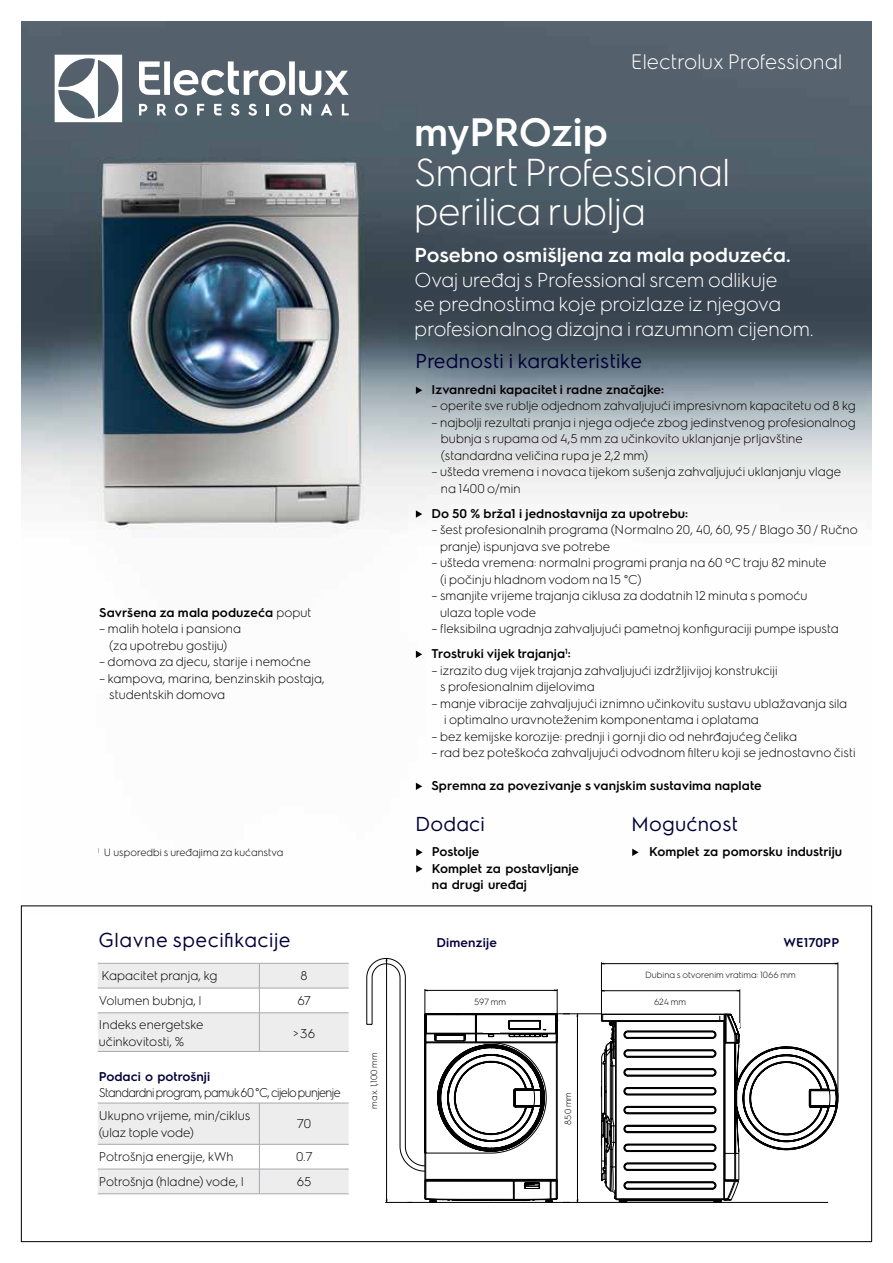
<style>
.page{position:relative;width:893px;height:1263px;background:#fff}
.page>*{position:absolute;margin:0;border:0;box-sizing:border-box;transform-origin:0 0}
.t1{font:600 39.75px "Electrolux Sans";letter-spacing:-.015em;color:#fff}
.t2{font:300 39px/39.8px "Electrolux Sans";letter-spacing:-.01em;color:#fff}
.t3{font:300 21px "Electrolux Sans";letter-spacing:.005em;color:#fff}
.t4{font:300 20.25px/24.8px "Electrolux Sans";color:#fff}
.t5{font:20.25px "Electrolux Sans";letter-spacing:.005em;color:#000038}
.t6{font:600 20.25px "Electrolux Sans";color:#fff}
.t7{font:300 12.75px/16.5px "Electrolux Sans";letter-spacing:.005em;color:#000}
.t8{font:600 12.75px/16.5px "Electrolux Sans";letter-spacing:.005em;color:#000}
.t9{font:300 12.75px/23px "Electrolux Sans";letter-spacing:-.045em;color:#000;scale:.95 1}
.t10{font:600 12.75px "Electrolux Sans";color:#000038}
.t11{font:300 10.5px "Electrolux Sans";letter-spacing:.005em;color:#000}
.t12{font:300 9px "Electrolux Sans";letter-spacing:.005em;color:#000}
.s1{font-weight:300}
.s2{font-weight:600}
</style>
<div class="page">
<img style="left:21px;top:21px;width:851px;height:885px">
<svg style="left:98px;top:964px;width:251px;height:229px;fill:#ededee"></svg>
<hr style="left:98px;top:963px;width:161px;height:1px;background:#a7a9ac">
<hr style="left:259px;top:963px;width:90px;height:1px;background:#a7a9ac">
<hr style="left:98px;top:988px;width:161px;height:1px;background:#a7a9ac">
<hr style="left:259px;top:988px;width:90px;height:1px;background:#a7a9ac">
<svg style="left:259px;top:963px;width:1px;height:49px"></svg>
<hr style="left:98px;top:1012px;width:161px;height:1px;background:#a7a9ac">
<hr style="left:259px;top:1012px;width:90px;height:1px;background:#a7a9ac">
<hr style="left:259px;top:1013px;width:1px;height:38px;background:#a7a9ac">
<hr style="left:98px;top:1051px;width:161px;height:1px;background:#a7a9ac">
<hr style="left:259px;top:1051px;width:90px;height:1px;background:#a7a9ac">
<hr style="left:98px;top:1103px;width:161px;height:1px;background:#a7a9ac">
<hr style="left:259px;top:1103px;width:90px;height:1px;background:#a7a9ac">
<hr style="left:259px;top:1103px;width:1px;height:41px;background:#a7a9ac">
<hr style="left:98px;top:1144px;width:161px;height:1px;background:#a7a9ac">
<hr style="left:259px;top:1144px;width:90px;height:1px;background:#a7a9ac">
<hr style="left:98px;top:1169px;width:161px;height:1px;background:#a7a9ac">
<hr style="left:259px;top:1169px;width:90px;height:1px;background:#a7a9ac">
<svg style="left:259px;top:1144px;width:1px;height:49px"></svg>
<hr style="left:98px;top:1193px;width:161px;height:1px;background:#a7a9ac">
<hr style="left:259px;top:1193px;width:90px;height:1px;background:#a7a9ac">
<hr style="left:838px;top:962px;width:1px;height:135px;background:#000">
<svg style="left:570px;top:962px;width:258px;height:240px"></svg>
<hr style="left:604px;top:963px;width:231px;height:1px;background:#000">
<hr style="left:604px;top:990px;width:133px;height:1px;background:#000">
<hr style="left:577px;top:1016px;width:1px;height:184px;background:#000">
<hr style="left:608px;top:962px;width:1px;height:58px;background:#000">
<hr style="left:844px;top:962px;width:1px;height:135px;background:#000">
<hr style="left:746px;top:989px;width:1px;height:38px;background:#000">
<svg style="left:367px;top:958px;width:203px;height:244px"></svg>
<hr style="left:427px;top:990px;width:127px;height:1px;background:#000">
<hr style="left:386px;top:961px;width:1px;height:239px;background:#000">
<svg style="left:385px;top:1199px;width:27px;height:4px"></svg>
<svg style="left:416px;top:387px;width:6px;height:7px"></svg>
<svg style="left:416px;top:510px;width:6px;height:8px"></svg>
<svg style="left:416px;top:651px;width:6px;height:7px"></svg>
<svg style="left:416px;top:783px;width:6px;height:7px"></svg>
<svg style="left:416px;top:849px;width:7px;height:7px"></svg>
<svg style="left:632px;top:849px;width:7px;height:7px"></svg>
<svg style="left:416px;top:865px;width:7px;height:7px"></svg>
<div style="left:483px;top:1016px;width:16px;height:16px;background:#fff"></div>
<svg style="left:601px;top:1014px;width:237px;height:188px"></svg>
<svg style="left:55px;top:55px;width:67px;height:67px"></svg>
<svg style="left:139px;top:61px;width:210px;height:35px"></svg>
<svg style="left:342px;top:104px;width:7px;height:11px"></svg>
<svg style="left:279px;top:104px;width:12px;height:12px"></svg>
<svg style="left:267px;top:104px;width:2px;height:11px"></svg>
<svg style="left:248px;top:104px;width:9px;height:12px"></svg>
<svg style="left:231px;top:104px;width:8px;height:12px"></svg>
<svg style="left:214px;top:104px;width:8px;height:11px"></svg>
<svg style="left:197px;top:104px;width:7px;height:11px"></svg>
<svg style="left:175px;top:104px;width:12px;height:12px"></svg>
<svg style="left:157px;top:104px;width:9px;height:11px"></svg>
<svg style="left:139px;top:104px;width:8px;height:11px"></svg>
<svg style="left:321px;top:104px;width:11px;height:11px"></svg>
<svg style="left:301px;top:104px;width:10px;height:11px"></svg>
<p class="t8" style="left:99px;top:603px;width:214px">Savršena za mala poduzeća <span class="s1">poput</span></p>
<p class="t7" style="left:99px;top:620px;width:143px;text-align:center">– malih hotela i pansiona (za upotrebu gostiju)</p>
<p class="t7" style="left:99px;top:653px;width:213px">– domova za djecu, starije i nemoćne</p>
<p class="t7" style="left:109px;top:669px;width:217px;text-indent:-10px">– kampova, marina, benzinskih postaja, studentskih domova</p>
<p class="t11" style="left:98px;top:845px;width:187px"><sup>1</sup> U usporedbi s uređajima za kućanstva</p>
<h3 class="t5" style="left:99px;top:925px;width:194px">Glavne specifikacije</h3>
<p class="t7" style="left:101px;top:966px;width:117px">Kapacitet pranja, kg</p>
<p class="t7" style="left:300px;top:966px;width:9px">8</p>
<p class="t7" style="left:99px;top:991px;width:104px">Volumen bubnja, l</p>
<p class="t7" style="left:297px;top:991px;width:15px">67</p>
<p class="t7" style="left:99px;top:1016px;width:106px">Indeks energetske učinkovitosti, %</p>
<p class="t7" style="left:293px;top:1024px;width:24px">&gt;36</p>
<p class="t10" style="left:99px;top:1067px;width:113px">Podaci o potrošnji</p>
<p class="t9" style="left:99px;top:1080px;width:256px">Standardni program, pamuk 60 °C, cijelo punjenje<br>Ukupno vrijeme, min/ciklus</p>
<p class="t7" style="left:99px;top:1123px;width:97px">(ulaz tople vode)</p>
<p class="t7" style="left:297px;top:1115px;width:16px">70</p>
<p class="t7" style="left:99px;top:1148px;width:136px">Potrošnja energije, kWh</p>
<p class="t7" style="left:296px;top:1148px;width:18px">0.7</p>
<p class="t7" style="left:99px;top:1172px;width:146px">Potrošnja (hladne) vode, l</p>
<p class="t7" style="left:297px;top:1172px;width:16px">65</p>
<p class="t12" style="left:368px;top:1109px;width:58px;rotate:-90deg">max. 1,100 mm</p>
<h3 class="t3" style="left:631px;top:48px;width:213px">Electrolux Professional</h3>
<h1 class="t1" style="left:414px;top:104px;width:195px">myPROzip</h1>
<h2 class="t2" style="left:414px;top:150px;width:317px">Smart Professional perilica rublja</h2>
<h3 class="t6" style="left:415px;top:241px;width:377px">Posebno osmišljena za mala poduzeća.</h3>
<h3 class="t4" style="left:415px;top:266px;width:401px">Ovaj uređaj s Professional srcem odlikuje<br>se prednostima koje proizlaze iz njegova profesionalnog dizajna i razumnom cijenom.</h3>
<h3 class="t5" style="left:415px;top:346px;width:229px">Prednosti i karakteristike</h3>
<p class="t8" style="left:431px;top:380px;width:234px">Izvanredni kapacitet i radne značajke:</p>
<p class="t7" style="left:431px;top:397px;width:426px">– operite sve rublje odjednom zahvaljujući impresivnom kapacitetu od 8 kg</p>
<p class="t7" style="left:441px;top:413px;width:416px;text-indent:-10px">– najbolji rezultati pranja i njega odjeće zbog jedinstvenog profesionalnog bubnja s rupama od 4,5 mm za učinkovito uklanjanje prljavštine (standardna veličina rupa je 2,2 mm)</p>
<p class="t7" style="left:441px;top:463px;width:402px;text-indent:-10px">– ušteda vremena i novaca tijekom sušenja zahvaljujući uklanjanju vlage na 1400 o/min</p>
<p class="t8" style="left:431px;top:504px;width:258px">Do 50 % brža1 i jednostavnija za upotrebu:</p>
<p class="t7" style="left:440px;top:521px;width:419px;text-indent:-9px">– šest profesionalnih programa (Normalno 20, 40, 60, 95 / Blago 30 / Ručno pranje) ispunjava sve potrebe</p>
<p class="t7" style="left:440px;top:554px;width:388px;text-indent:-9px">– ušteda vremena: normalni programi pranja na 60 ºC traju 82 minute (i počinju hladnom vodom na 15 °C)</p>
<p class="t7" style="left:440px;top:587px;width:369px;text-indent:-9px">– smanjite vrijeme trajanja ciklusa za dodatnih 12 minuta s pomoću ulaza tople vode</p>
<p class="t7" style="left:431px;top:616px;width:409px;line-height:24.8px">– fleksibilna ugradnja zahvaljujući pametnoj konfiguraciji pumpe ispusta<br><span class="s2">Trostruki vijek trajanja</span><sup>1</sup><span class="s2">:</span></p>
<p class="t7" style="left:440px;top:661px;width:339px;text-indent:-9px">– izrazito dug vijek trajanja zahvaljujući izdržljivijoj konstrukciji s profesionalnim dijelovima</p>
<p class="t7" style="left:444px;top:694px;width:405px;text-indent:-13px">– manje vibracije zahvaljujući iznimno učinkovitu sustavu ublažavanja sila i optimalno uravnoteženim komponentama i oplatama</p>
<p class="t7" style="left:431px;top:727px;width:367px">– bez kemijske korozije: prednji i gornji dio od nehrđajućeg čelika</p>
<p class="t7" style="left:431px;top:743px;width:426px">– rad bez poteškoća zahvaljujući odvodnom filteru koji se jednostavno čisti</p>
<p class="t8" style="left:431px;top:776px;width:332px">Spremna za povezivanje s vanjskim sustavima naplate</p>
<h3 class="t5" style="left:415px;top:810px;width:71px">Dodaci</h3>
<h3 class="t5" style="left:631px;top:810px;width:108px">Mogućnost</h3>
<p class="t8" style="left:432px;top:842px;width:49px">Postolje</p>
<p class="t8" style="left:649px;top:842px;width:194px">Komplet za pomorsku industriju</p>
<p class="t8" style="left:432px;top:859px;width:149px">Komplet za postavljanje na drugi uređaj</p>
<p class="t10" style="left:436px;top:933px;width:62px">Dimenzije</p>
<p class="t12" style="left:474px;top:995px;width:33px">597 mm</p>
<p class="t12" style="left:562px;top:1125px;width:34px;rotate:-90deg">850 mm</p>
<p class="t10" style="left:784px;top:933px;width:57px">WE170PP</p>
<p class="t12" style="left:645px;top:968px;width:152px">Dubina s otvorenim vratima: 1066 mm</p>
<p class="t12" style="left:654px;top:995px;width:34px">624 mm</p>
</div>
